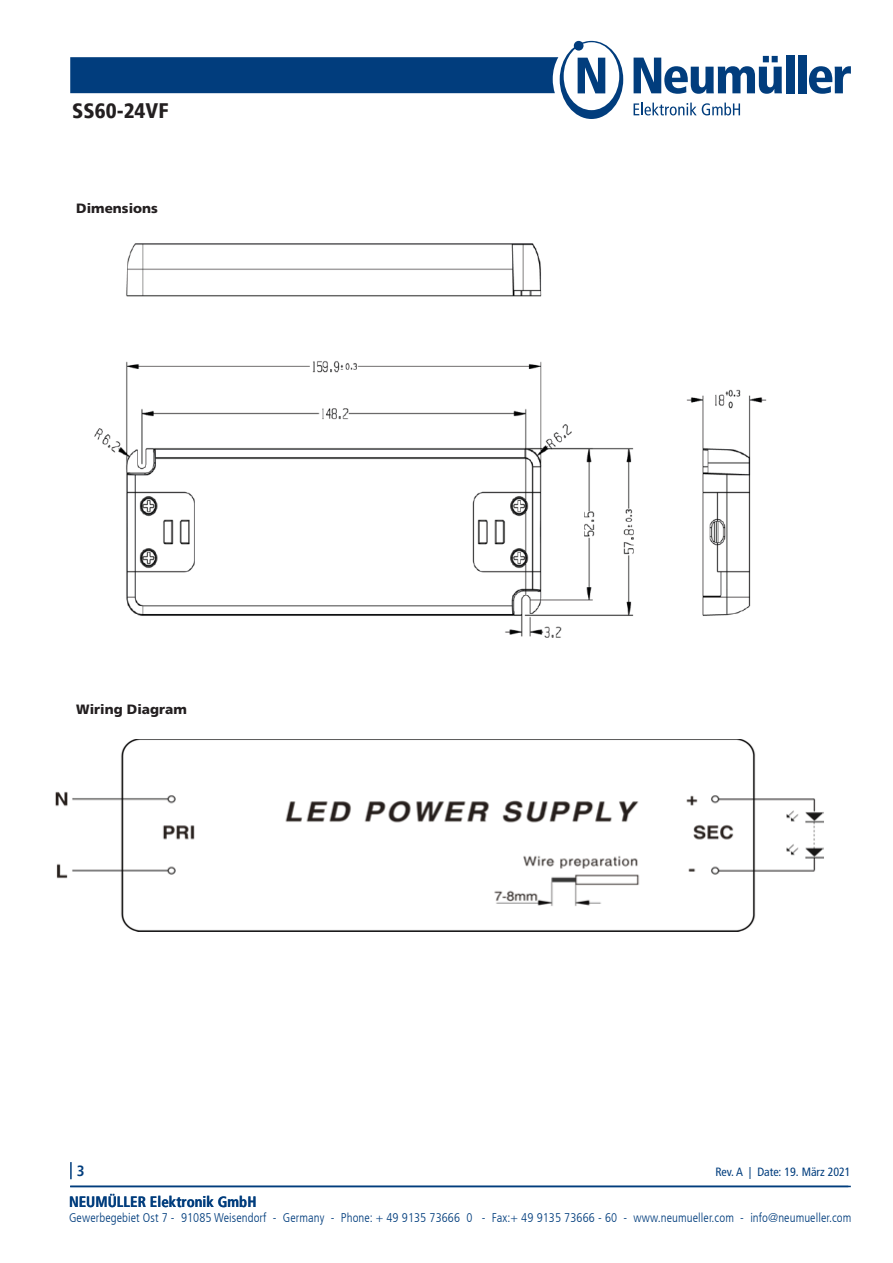
<style>
.page{position:relative;width:893px;height:1263px;background:#fff}
.page>*{position:absolute;margin:0;border:0;box-sizing:border-box;transform-origin:0 0}
.t1{font:900 condensed 21px "Frutiger LT";color:#231f20}
.t2{font:700 condensed 15px "Frutiger LT";color:#013d7d}
.t3{font:900 13.5px "Frutiger LT";color:#231f20}
.t4{font:300 condensed 12.6px "Frutiger LT";letter-spacing:.005em;color:#013d7d}
.t5{font:condensed 12px "Frutiger LT";color:#013d7d}
</style>
<div class="page">
<hr style="left:70px;top:1186px;width:781px;height:1px;background:#013d7d">
<svg style="left:634px;top:103px;width:106px;height:12px"></svg>
<svg style="left:634px;top:56px;width:148px;height:38px"></svg>
<div style="left:786px;top:55px;width:8px;height:38px;background:#013d7d"></div>
<div style="left:798px;top:55px;width:8px;height:38px;background:#013d7d"></div>
<svg style="left:809px;top:66px;width:42px;height:28px"></svg>
<svg style="left:70px;top:41px;width:553px;height:78px"></svg>
<div style="left:574px;top:41px;width:9px;height:10px;background:#013d7d;border-radius:50%"></div>
<svg style="left:70px;top:1162px;width:2px;height:17px"></svg>
<img style="left:55px;top:739px;width:769px;height:193px">
<img style="left:94px;top:243px;width:673px;height:395px">
<h1 class="t1" style="left:72px;top:98px;width:98px">SS60-24VF</h1>
<p class="t3" style="left:76px;top:200px;width:83px">Dimensions</p>
<p class="t3" style="left:76px;top:701px;width:112px">Wiring Diagram</p>
<p class="t2" style="left:77px;top:1162px;width:9px">3</p>
<p class="t5" style="left:715px;top:1165px;width:137px">Rev. A | Date: 19. März 2021</p>
<p class="t2" style="left:69px;top:1192px;width:189px">NEUMÜLLER Elektronik GmbH</p>
<p class="t4" style="left:69px;top:1211px;width:784px">Gewerbegebiet Ost 7 - 91085 Weisendorf - Germany - Phone: + 49 9135 73666 0 - Fax:+ 49 9135 73666 - 60 - www.neumueller.com - info@neumueller.com</p>
</div>
